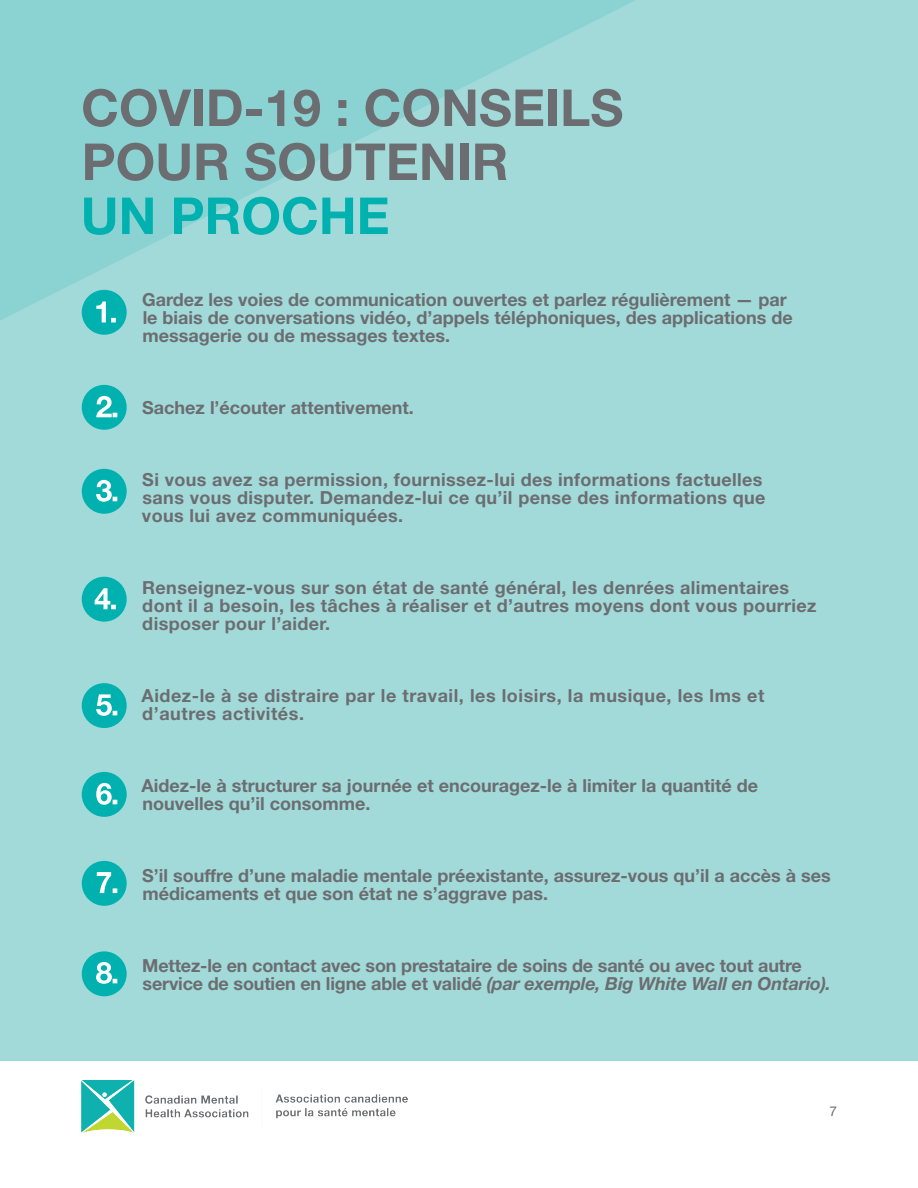
<style>
.page{position:relative;width:918px;height:1188px;background:#fff}
.page>*{position:absolute;margin:0;border:0;box-sizing:border-box;transform-origin:0 0}
.t1{font:700 51px/54px "Helvetica Neue LT Std";color:#6c6d70}
.t2{font:700 51px "Helvetica Neue LT Std";color:#00b1b0}
.t3{font:700 18px/18px "Helvetica Neue LT Std";color:#6c6d70}
.t4{font:700 18px/18px "Helvetica Neue LT Std";letter-spacing:.02em;color:#6c6d70}
.t5{font:700 18px/18px "Helvetica Neue LT Std";letter-spacing:.03em;color:#6c6d70}
.t6{font:13.5px "Helvetica Neue LT Std";color:#6c6d70}
.s1{font-style:italic}
</style>
<div class="page">
<div style="left:0;top:0;width:918px;height:1060px;background:#a2dada"></div>
<img style="left:81px;top:1081px;width:327px;height:52px">
<svg style="left:0;top:0;width:635px;height:324px"></svg>
<div style="left:82px;top:577px;width:45px;height:45px;background:#00b1b0;border-radius:50%"></div>
<div style="left:82px;top:683px;width:45px;height:45px;background:#00b1b0;border-radius:50%"></div>
<div style="left:82px;top:290px;width:45px;height:45px;background:#00b1b0;border-radius:50%"></div>
<svg style="left:96px;top:302px;width:20px;height:20px"></svg>
<div style="left:82px;top:951px;width:45px;height:45px;background:#00b1b0;border-radius:50%"></div>
<svg style="left:96px;top:962px;width:21px;height:22px"></svg>
<div style="left:82px;top:385px;width:45px;height:45px;background:#00b1b0;border-radius:50%"></div>
<svg style="left:96px;top:396px;width:21px;height:21px"></svg>
<div style="left:82px;top:469px;width:45px;height:45px;background:#00b1b0;border-radius:50%"></div>
<svg style="left:96px;top:480px;width:21px;height:22px"></svg>
<svg style="left:95px;top:588px;width:21px;height:21px"></svg>
<div style="left:82px;top:772px;width:45px;height:45px;background:#00b1b0;border-radius:50%"></div>
<svg style="left:96px;top:783px;width:21px;height:22px"></svg>
<svg style="left:96px;top:694px;width:21px;height:22px"></svg>
<div style="left:82px;top:861px;width:45px;height:45px;background:#00b1b0;border-radius:50%"></div>
<svg style="left:97px;top:872px;width:20px;height:21px"></svg>
<h1 class="t1" style="left:81px;top:80px;width:544px">COVID-19 : CONSEILS<br>POUR SOUTENIR</h1>
<h1 class="t2" style="left:81px;top:184px;width:310px">UN PROCHE</h1>
<p class="t3" style="left:142px;top:290px;width:652px">Gardez les voies de communication ouvertes et parlez régulièrement — par le biais de conversations vidéo, d’appels téléphoniques, des applications de messagerie ou de messages textes.</p>
<p class="t3" style="left:142px;top:398px;width:273px">Sachez l’écouter attentivement.</p>
<p class="t4" style="left:142px;top:470px;width:625px">Si vous avez sa permission, fournissez-lui des informations factuelles sans vous disputer. Demandez-lui ce qu’il pense des informations que vous lui avez communiquées.</p>
<p class="t4" style="left:142px;top:578px;width:676px">Renseignez-vous sur son état de santé général, les denrées alimentaires dont il a besoin, les tâches à réaliser et d’autres moyens dont vous pourriez disposer pour l’aider.</p>
<p class="t5" style="left:142px;top:686px;width:624px">Aidez-le à se distraire par le travail, les loisirs, la musique, les lms et d’autres activités.</p>
<p class="t3" style="left:142px;top:776px;width:618px">Aidez-le à structurer sa journée et encouragez-le à limiter la quantité de nouvelles qu’il consomme.</p>
<p class="t3" style="left:142px;top:866px;width:690px">S’il souffre d’une maladie mentale préexistante, assurez-vous qu’il a accès à ses médicaments et que son état ne s’aggrave pas.</p>
<p class="t3" style="left:142px;top:956px;width:690px">Mettez-le en contact avec son prestataire de soins de santé ou avec tout autre service de soutien en ligne able et validé <span class="s1">(par exemple, Big White Wall en Ontario).</span></p>
<p class="t6" style="left:829px;top:1103px;width:9px">7</p>
</div>
